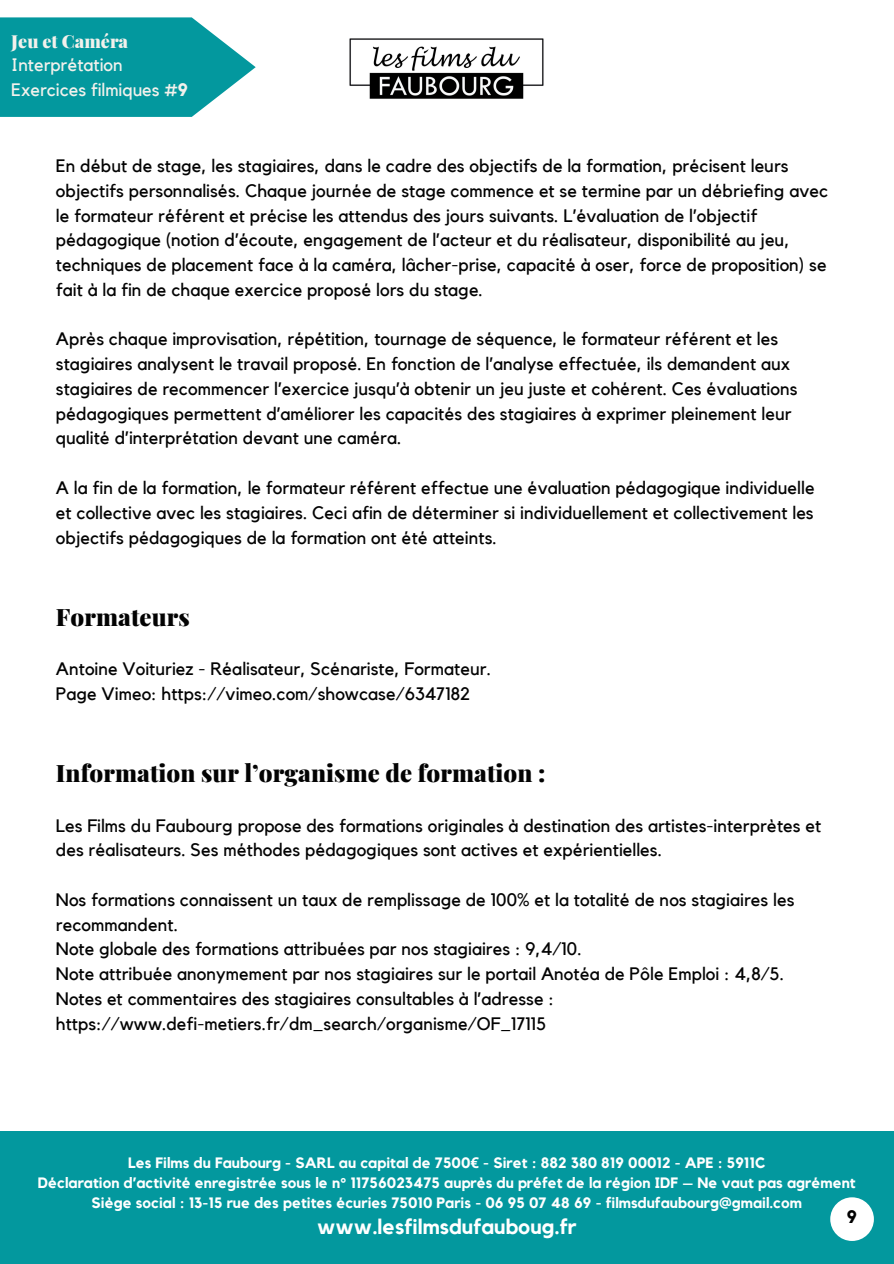
<style>
.page{position:relative;width:894px;height:1264px;background:#fff}
.page>*{position:absolute;margin:0;border:0;box-sizing:border-box;transform-origin:0 0}
.t1{font:900 24px "Playfair Display";letter-spacing:.005em;color:#030303}
.t2{font:700 21px "Kollektif";letter-spacing:.005em;color:#fff}
.t3{font:18px/24.8px "Kollektif";letter-spacing:.005em;color:#030303}
.t4{font:18px/24.2px "Kollektif";color:#f2f1ec}
.t5{font:700 18px "Kollektif";color:#000}
.t6{font:700 15px "Kollektif";letter-spacing:.005em;color:#fff}
.s1{font-family:"Playfair Display";font-weight:900}
.s2{font-weight:700}
.s3{font-family:"Noto Sans"}
</style>
<div class="page">
<div style="left:0;top:1131px;width:893px;height:132px;background:#03989e"></div>
<div style="left:830px;top:1197px;width:43px;height:43px;background:#fff;border-radius:50%"></div>
<img style="left:349px;top:38px;width:195px;height:61px">
<svg style="left:0;top:17px;width:255px;height:100px;background:#22a4a9"></svg>
<p class="t4" style="left:11px;top:30px;width:178px"><span class="s1">Jeu et Caméra<br></span>Interprétation<br>Exercices filmiques <span class="s2">#9</span></p>
<h2 class="t3" style="left:56px;top:154px;width:773px">En début de stage, les stagiaires, dans le cadre des objectifs de la formation, précisent leurs objectifs personnalisés. Chaque journée de stage commence et se termine par un débriefing avec le formateur référent et précise les attendus des jours suivants. L’évaluation de l’objectif pédagogique (notion d’écoute, engagement de l’acteur et du réalisateur, disponibilité au jeu, techniques de placement face à la caméra, lâcher-prise, capacité à oser, force de proposition) se fait à la fin de chaque exercice proposé lors du stage.</h2>
<h1 class="t3" style="left:56px;top:327px;width:742px">Après chaque improvisation, répétition, tournage de séquence, le formateur référent et les stagiaires analysent le travail proposé. En fonction de l’analyse effectuée, ils demandent aux stagiaires de recommencer l’exercice jusqu’à obtenir un jeu juste et cohérent. Ces évaluations pédagogiques permettent d’améliorer les capacités des stagiaires à exprimer pleinement leur qualité d’interprétation devant une caméra.</h1>
<h2 class="t3" style="left:56px;top:476px;width:760px;text-align:justify">A la fin de la formation, le formateur référent effectue une évaluation pédagogique individuelle et collective avec les stagiaires. Ceci afin de déterminer si individuellement et collectivement les objectifs pédagogiques de la formation ont été atteints.</h2>
<h1 class="t1" style="left:56px;top:599px;width:135px">Formateurs</h1>
<h2 class="t3" style="left:56px;top:657px;width:436px">Antoine Voituriez - Réalisateur, Scénariste, Formateur.<br>Page Vimeo: https://vimeo.com/showcase/6347182</h2>
<h2 class="t1" style="left:56px;top:756px;width:491px">Information sur l’organisme de formation :</h2>
<p class="t3" style="left:56px;top:813px;width:766px">Les Films du Faubourg propose des formations originales à destination des artistes-interprètes et des réalisateurs. Ses méthodes pédagogiques sont actives et expérientielles.</p>
<p class="t3" style="left:56px;top:888px;width:739px">Nos formations connaissent un taux de remplissage de 100% et la totalité de nos stagiaires les recommandent.<br>Note globale des formations attribuées par nos stagiaires : 9,4/10.<br>Note attribuée anonymement par nos stagiaires sur le portail Anotéa de Pôle Emploi : 4,8/5.<br>Notes et commentaires des stagiaires consultables à l’adresse : https://www.defi-metiers.fr/dm_search/organisme/OF_17115</p>
<h2 class="t6" style="left:128px;top:1155px;width:638px">Les Films du Faubourg - SARL au capital de 7500<span class="s3">€</span> - Siret : 882 380 819 00012 - APE : 5911C</h2>
<p class="t6" style="left:38px;top:1175px;width:819px">Déclaration d’activité enregistrée sous le n° 11756023475 auprès du préfet de la région IDF – Ne vaut pas agrément</p>
<h2 class="t6" style="left:92px;top:1195px;width:711px">Siège social : 13-15 rue des petites écuries 75010 Paris - 06 95 07 48 69 - filmsdufaubourg@gmail.com</h2>
<h2 class="t2" style="left:317px;top:1216px;width:261px">www.lesfilmsdufauboug.fr</h2>
<p class="t5" style="left:846px;top:1208px;width:12px">9</p>
</div>
